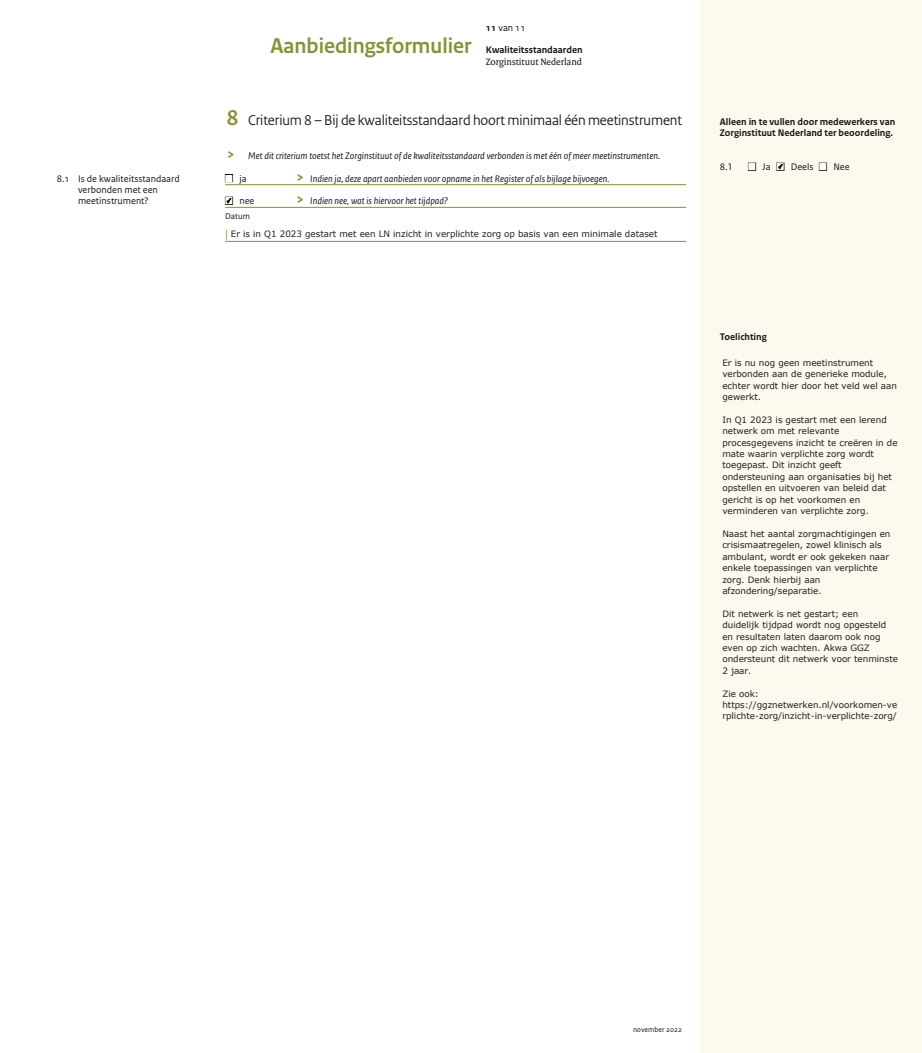
<style>
.page{position:relative;width:922px;height:1053px;background:#fff}
.page>*{position:absolute;margin:0;border:0;box-sizing:border-box;transform-origin:0 0}
.t1{font:700 22.5px "Rijksoverheid Sans Heading";color:#899237}
.t2{font:15px "Rijksoverheid Sans Heading";letter-spacing:-.005em;color:#141517}
.t3{font:12.5px "Rijksoverheid Sans Text";color:#899237}
.t4{font:italic 10px "Rijksoverheid Sans Text";color:#141517}
.t5{font:700 10px/11.4px "Rijksoverheid Sans Text";color:#141517}
.t6{font:10px/11.4px "Rijksoverheid Sans Text";color:#141517}
.t7{font:10px "Rijksoverheid Serif";color:#141517}
.t8{font:8.75px/11.4px "Verdana";color:#1d1e1f}
.t9{font:8.75px "Rijksoverheid Sans Text";color:#141517}
.t10{font:7.5px "Rijksoverheid Sans Text";color:#141517}
.s1{font-weight:700}
.s2{font-weight:700;font-size:22.5px;color:#899237}
.s3{font-weight:700;font-style:normal;font-size:15px;color:#899237}
</style>
<div class="page">
<div style="left:700px;top:0;width:221px;height:1052px;background:#fef9ee"></div>
<hr style="left:225px;top:184px;width:461px;height:1px;background:#899237">
<hr style="left:225px;top:207px;width:461px;height:1px;background:#899237">
<hr style="left:225px;top:241px;width:461px;height:1px;background:#899237">
<svg style="left:778px;top:163px;width:6px;height:7px"></svg>
<svg style="left:225px;top:198px;width:10px;height:10px"></svg>
<p class="t6" style="left:78px;top:173px;width:103px;text-indent:-21px">8.1 Is de kwaliteitsstandaard verbonden met een meetinstrument?</p>
<h1 class="t1" style="left:270px;top:37px;width:203px">Aanbiedingsformulier</h1>
<p class="t6" style="left:485px;top:22px;width:42px"><span class="s1">11</span> van 11</p>
<p class="t5" style="left:485px;top:45px;width:98px">Kwaliteitsstandaarden</p>
<p class="t7" style="left:485px;top:58px;width:98px">Zorginstituut Nederland</p>
<h2 class="t2" style="left:227px;top:114px;width:456px"><span class="s2">8</span> Criterium 8 – Bij de kwaliteitsstandaard hoort minimaal één meetinstrument</h2>
<p class="t4" style="left:227px;top:152px;width:434px"><span class="s3">&gt;</span> Met dit criterium toetst het Zorginstituut of de kwaliteitsstandaard verbonden is met één of meer meetinstrumenten.</p>
<p class="t6" style="left:239px;top:173px;width:9px">ja</p>
<p class="t4" style="left:296px;top:174px;width:315px"><span class="s3">&gt;</span> Indien ja, deze apart aanbieden voor opname in het Register of als bijlage bijvoegen.</p>
<p class="t6" style="left:239px;top:196px;width:16px">nee</p>
<p class="t4" style="left:296px;top:197px;width:153px"><span class="s3">&gt;</span> Indien nee, wat is hiervoor het tijdpad?</p>
<p class="t9" style="left:225px;top:213px;width:26px">Datum</p>
<h3 class="t3" style="left:225px;top:229px;width:5px">|</h3>
<p class="t8" style="left:231px;top:228px;width:428px">Er is in Q1 2023 gestart met een LN inzicht in verplichte zorg op basis van een minimale dataset</p>
<p class="t5" style="left:719px;top:116px;width:177px">Alleen in te vullen door medewerkers van<br>Zorginstituut Nederland ter beoordeling.</p>
<p class="t6" style="left:719px;top:162px;width:15px">8.1</p>
<p class="t6" style="left:762px;top:162px;width:10px">Ja</p>
<p class="t6" style="left:790px;top:162px;width:24px">Deels</p>
<p class="t6" style="left:833px;top:162px;width:18px">Nee</p>
<p class="t5" style="left:719px;top:332px;width:48px">Toelichting</p>
<p class="t8" style="left:722px;top:356px;width:176px">Er is nu nog geen meetinstrument verbonden aan de generieke module, echter wordt hier door het veld wel aan gewerkt.</p>
<p class="t8" style="left:722px;top:413px;width:177px">In Q1 2023 is gestart met een lerend netwerk om met relevante procesgegevens inzicht te creëren in de mate waarin verplichte zorg wordt toegepast. Dit inzicht geeft ondersteuning aan organisaties bij het opstellen en uitvoeren van beleid dat gericht is op het voorkomen en verminderen van verplichte zorg.</p>
<p class="t8" style="left:722px;top:527px;width:169px">Naast het aantal zorgmachtigingen en crisismaatregelen, zowel klinisch als ambulant, wordt er ook gekeken naar enkele toepassingen van verplichte zorg. Denk hierbij aan afzondering/separatie.</p>
<p class="t8" style="left:722px;top:607px;width:177px">Dit netwerk is net gestart; een<br>duidelijk tijdpad wordt nog opgesteld en resultaten laten daarom ook nog even op zich wachten. Akwa GGZ ondersteunt dit netwerk voor tenminste<br>2 jaar.</p>
<p class="t8" style="left:722px;top:687px;width:176px">Zie ook: https://ggznetwerken.nl/voorkomen-ve rplichte-zorg/inzicht-in-verplichte-zorg/</p>
<p class="t10" style="left:633px;top:1026px;width:50px">november 2022</p>
</div>
